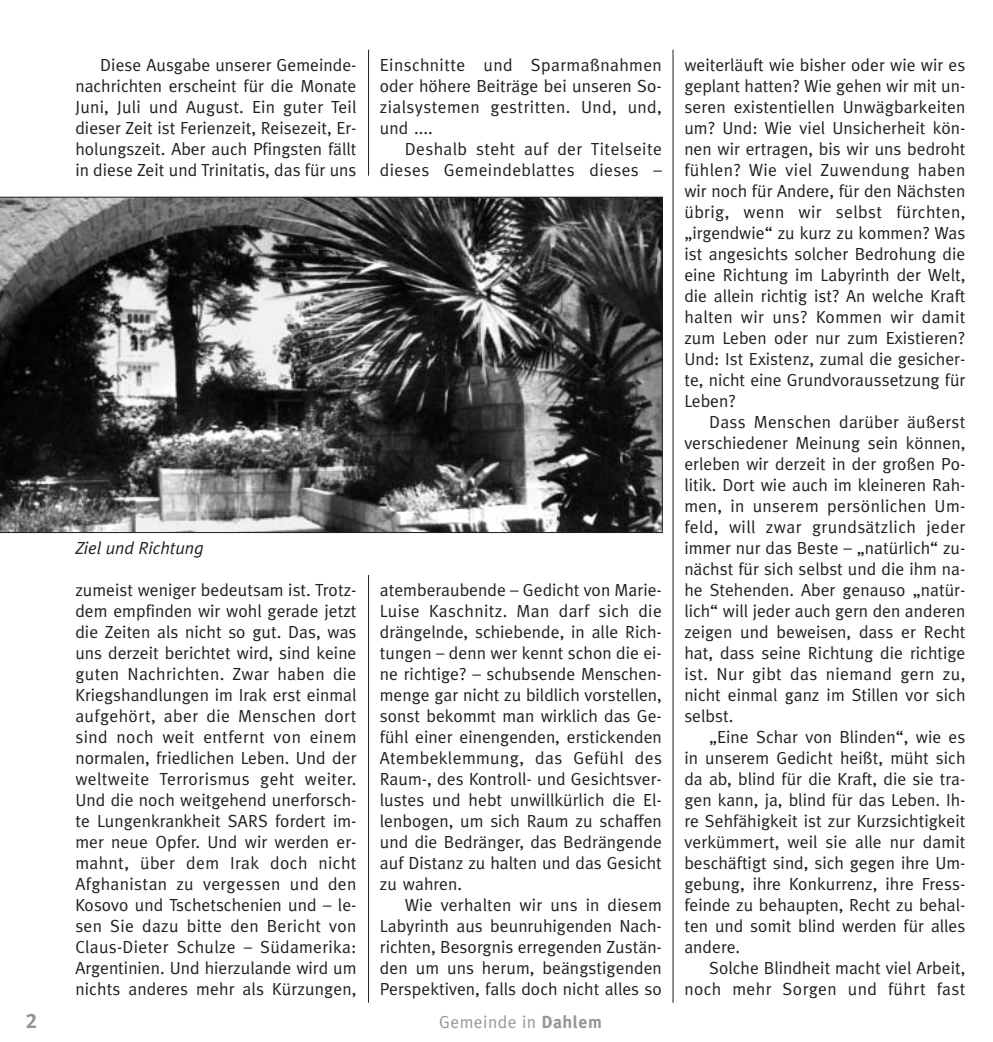
<style>
.page{position:relative;width:993px;height:1042px;background:#fff}
.page>*{position:absolute;margin:0;border:0;box-sizing:border-box;transform-origin:0 0}
.t1{font:21px "Meta Plus Bold Caps";color:#939598}
.t2{font:17.5px/21px "Meta Plus Normal";color:#231f20;text-align:justify}
.t3{font:17.5px/21px "Meta Plus Normal";letter-spacing:.02em;color:#231f20;text-align:right}
.t4{font:17.5px "Meta Plus Normal";letter-spacing:.025em;color:#939598}
.t5{font:italic 17.5px "Meta Plus Normal";color:#231f20}
.s1{font-family:"Meta Plus";font-weight:700}
</style>
<div class="page">
<hr style="left:672px;top:50px;width:1px;height:952px;background:#231f20">
<hr style="left:368px;top:50px;width:1px;height:126px;background:#231f20">
<hr style="left:368px;top:575px;width:1px;height:427px;background:#231f20">
<svg style="left:0;top:197px;width:662px;height:336px;background:#555"></svg>
<p class="t1" style="left:26px;top:1008px;width:13px">2</p>
<p class="t2" style="left:75px;top:55px;width:282px;text-indent:25px">Diese Ausgabe unserer Gemeinde&shy;nachrichten erscheint für die Monate Juni, Juli und August. Ein guter Teil dieser Zeit ist Ferienzeit, Reisezeit, Er&shy;holungszeit. Aber auch Pfingsten fällt in diese Zeit und Trinitatis, das für uns</p>
<p class="t5" style="left:75px;top:540px;width:130px">Ziel und Richtung</p>
<p class="t2" style="left:75px;top:580px;width:282px">zumeist weniger bedeutsam ist. Trotz&shy;dem empfinden wir wohl gerade jetzt die Zeiten als nicht so gut. Das, was uns derzeit berichtet wird, sind keine guten Nachrichten. Zwar haben die Kriegshandlungen im Irak erst einmal aufgehört, aber die Menschen dort sind noch weit entfernt von einem normalen, friedlichen Leben. Und der weltweite Terrorismus geht weiter.<br>Und die noch weitgehend unerforsch&shy;te Lungenkrankheit SARS fordert im&shy;mer neue Opfer. Und wir werden er&shy;mahnt, über dem Irak doch nicht Afghanistan zu vergessen und den Kosovo und Tschetschenien und – le&shy;sen Sie dazu bitte den Bericht von Claus-Dieter Schulze – Südamerika:<br>Argentinien. Und hierzulande wird um nichts anderes mehr als Kürzungen,</p>
<p class="t2" style="left:380px;top:55px;width:283px">Einschnitte und Sparmaßnahmen oder höhere Beiträge bei unseren So&shy;zialsystemen gestritten. Und, und, und ....</p>
<p class="t3" style="left:380px;top:139px;width:283px">Deshalb steht auf der Titelseite dieses Gemeindeblattes dieses –</p>
<p class="t2" style="left:380px;top:580px;width:283px">atemberaubende – Gedicht von Marie-Luise Kaschnitz. Man darf sich die drängelnde, schiebende, in alle Rich&shy;tungen – denn wer kennt schon die ei&shy;ne richtige? – schubsende Menschen&shy;menge gar nicht zu bildlich vorstellen, sonst bekommt man wirklich das Ge&shy;fühl einer einengenden, erstickenden Atembeklemmung, das Gefühl des Raum-, des Kontroll- und Gesichtsver&shy;lustes und hebt unwillkürlich die El&shy;lenbogen, um sich Raum zu schaffen und die Bedränger, das Bedrängende auf Distanz zu halten und das Gesicht zu wahren.</p>
<p class="t2" style="left:380px;top:895px;width:283px;text-indent:25px">Wie verhalten wir uns in diesem Labyrinth aus beunruhigenden Nach&shy;richten, Besorgnis erregenden Zustän&shy;den um uns herum, beängstigenden Perspektiven, falls doch nicht alles so</p>
<p class="t4" style="left:439px;top:1015px;width:164px">Gemeinde in <span class="s1">Dahlem</span></p>
<p class="t2" style="left:684px;top:55px;width:282px">weiterläuft wie bisher oder wie wir es geplant hatten? Wie gehen wir mit un&shy;seren existentiellen Unwägbarkeiten um? Und: Wie viel Unsicherheit kön&shy;nen wir ertragen, bis wir uns bedroht fühlen? Wie viel Zuwendung haben wir noch für Andere, für den Nächsten übrig, wenn wir selbst fürchten, „irgendwie“ zu kurz zu kommen? Was ist angesichts solcher Bedrohung die eine Richtung im Labyrinth der Welt, die allein richtig ist? An welche Kraft halten wir uns? Kommen wir damit zum Leben oder nur zum Existieren?<br>Und: Ist Existenz, zumal die gesicher&shy;te, nicht eine Grundvoraussetzung für Leben?</p>
<p class="t2" style="left:684px;top:412px;width:282px;text-indent:25px">Dass Menschen darüber äußerst verschiedener Meinung sein können, erleben wir derzeit in der großen Po&shy;litik. Dort wie auch im kleineren Rah&shy;men, in unserem persönlichen Um&shy;feld, will zwar grundsätzlich jeder immer nur das Beste – „natürlich“ zu&shy;nächst für sich selbst und die ihm na&shy;he Stehenden. Aber genauso „natür&shy;lich“ will jeder auch gern den anderen zeigen und beweisen, dass er Recht hat, dass seine Richtung die richtige ist. Nur gibt das niemand gern zu, nicht einmal ganz im Stillen vor sich selbst.</p>
<p class="t2" style="left:684px;top:727px;width:282px;text-indent:25px">„Eine Schar von Blinden“, wie es in unserem Gedicht heißt, müht sich da ab, blind für die Kraft, die sie tra&shy;gen kann, ja, blind für das Leben. Ih&shy;re Sehfähigkeit ist zur Kurzsichtigkeit verkümmert, weil sie alle nur damit beschäftigt sind, sich gegen ihre Um&shy;gebung, ihre Konkurrenz, ihre Fress&shy;feinde zu behaupten, Recht zu behal&shy;ten und somit blind werden für alles andere.</p>
<p class="t2" style="left:684px;top:958px;width:282px;text-align:right">Solche Blindheit macht viel Arbeit, noch mehr Sorgen und führt fast</p>
</div>
